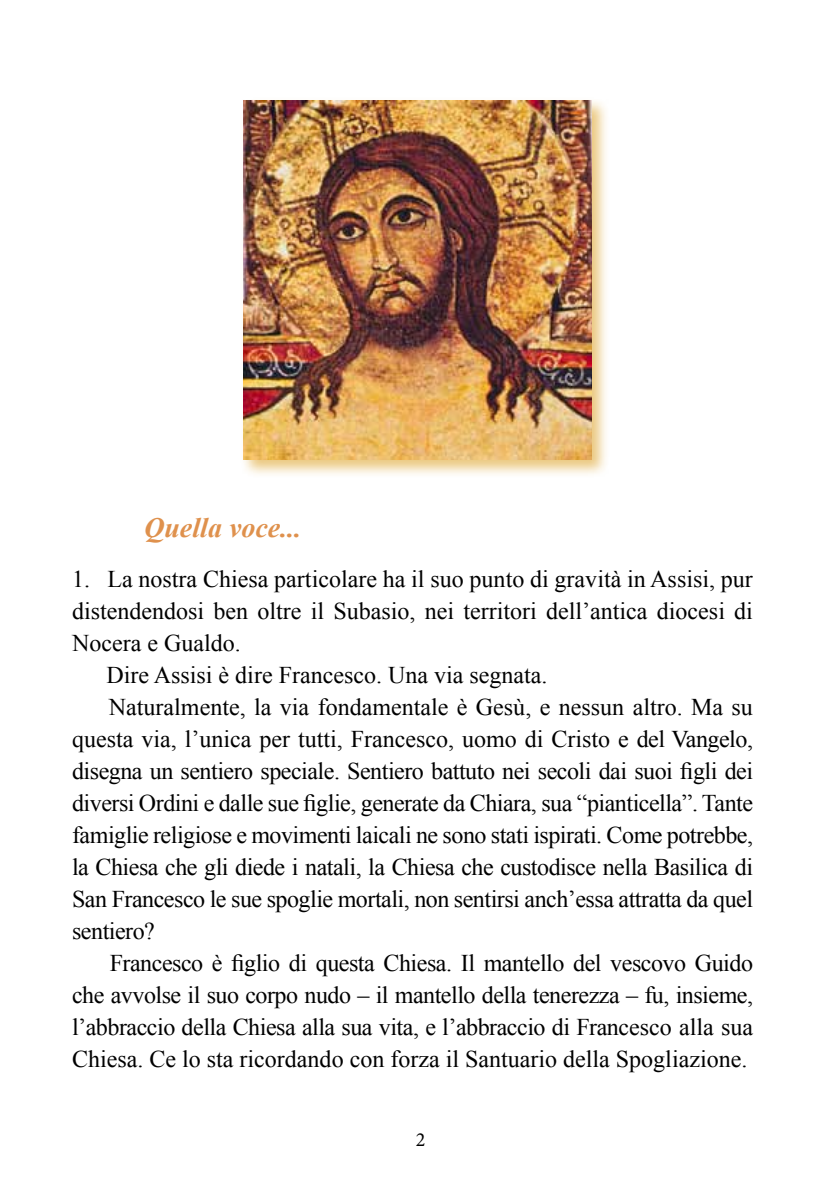
<style>
.page{position:relative;width:840px;height:1191px;background:#fff}
.page>*{position:absolute;margin:0;border:0;box-sizing:border-box;transform-origin:0 0}
.t1{font:italic 700 28px "Times New Roman";color:#df914d}
.t2{font:24px "Times New Roman";letter-spacing:-.02em;color:#000}
.t3{font:24px "Times New Roman";color:#000}
.t4{font:20px "Minion Pro";color:#000}
</style>
<div class="page">
<div style="left:240px;top:97px;width:369px;height:381px;background:#e4b553;opacity:.75"></div>
<img style="left:243px;top:100px;width:348px;height:359px">
<p class="t1" style="left:144px;top:508px;width:159px">Quella voce...</p>
<p class="t3" style="left:72px;top:562px;width:682px">1. La nostra Chiesa particolare ha il suo punto di gravità in Assisi, pur</p>
<p class="t3" style="left:72px;top:594px;width:682px">distendendosi ben oltre il Subasio, nei territori dell’antica diocesi di</p>
<p class="t3" style="left:72px;top:626px;width:170px">Nocera e Gualdo.</p>
<p class="t3" style="left:106px;top:658px;width:442px">Dire Assisi è dire Francesco. Una via segnata.</p>
<p class="t3" style="left:109px;top:690px;width:645px">Naturalmente, la via fondamentale è Gesù, e nessun altro. Ma su</p>
<p class="t3" style="left:72px;top:722px;width:682px">questa via, l’unica per tutti, Francesco, uomo di Cristo e del Vangelo,</p>
<p class="t2" style="left:72px;top:754px;width:682px">disegna un sentiero speciale. Sentiero battuto nei secoli dai suoi figli dei</p>
<p class="t2" style="left:72px;top:786px;width:682px">diversi Ordini e dalle sue figlie, generate da Chiara, sua “pianticella”. Tante</p>
<p class="t2" style="left:72px;top:818px;width:682px">famiglie religiose e movimenti laicali ne sono stati ispirati. Come potrebbe,</p>
<p class="t2" style="left:72px;top:850px;width:682px">la Chiesa che gli diede i natali, la Chiesa che custodisce nella Basilica di</p>
<p class="t2" style="left:72px;top:882px;width:682px">San Francesco le sue spoglie mortali, non sentirsi anch’essa attratta da quel</p>
<p class="t2" style="left:72px;top:914px;width:84px">sentiero?</p>
<p class="t2" style="left:110px;top:946px;width:644px">Francesco è figlio di questa Chiesa. Il mantello del vescovo Guido</p>
<p class="t2" style="left:72px;top:978px;width:682px">che avvolse il suo corpo nudo – il mantello della tenerezza – fu, insieme,</p>
<p class="t2" style="left:72px;top:1010px;width:682px">l’abbraccio della Chiesa alla sua vita, e l’abbraccio di Francesco alla sua</p>
<p class="t3" style="left:72px;top:1042px;width:676px">Chiesa. Ce lo sta ricordando con forza il Santuario della Spogliazione.</p>
<p class="t4" style="left:415px;top:1126px;width:11px">2</p>
</div>
